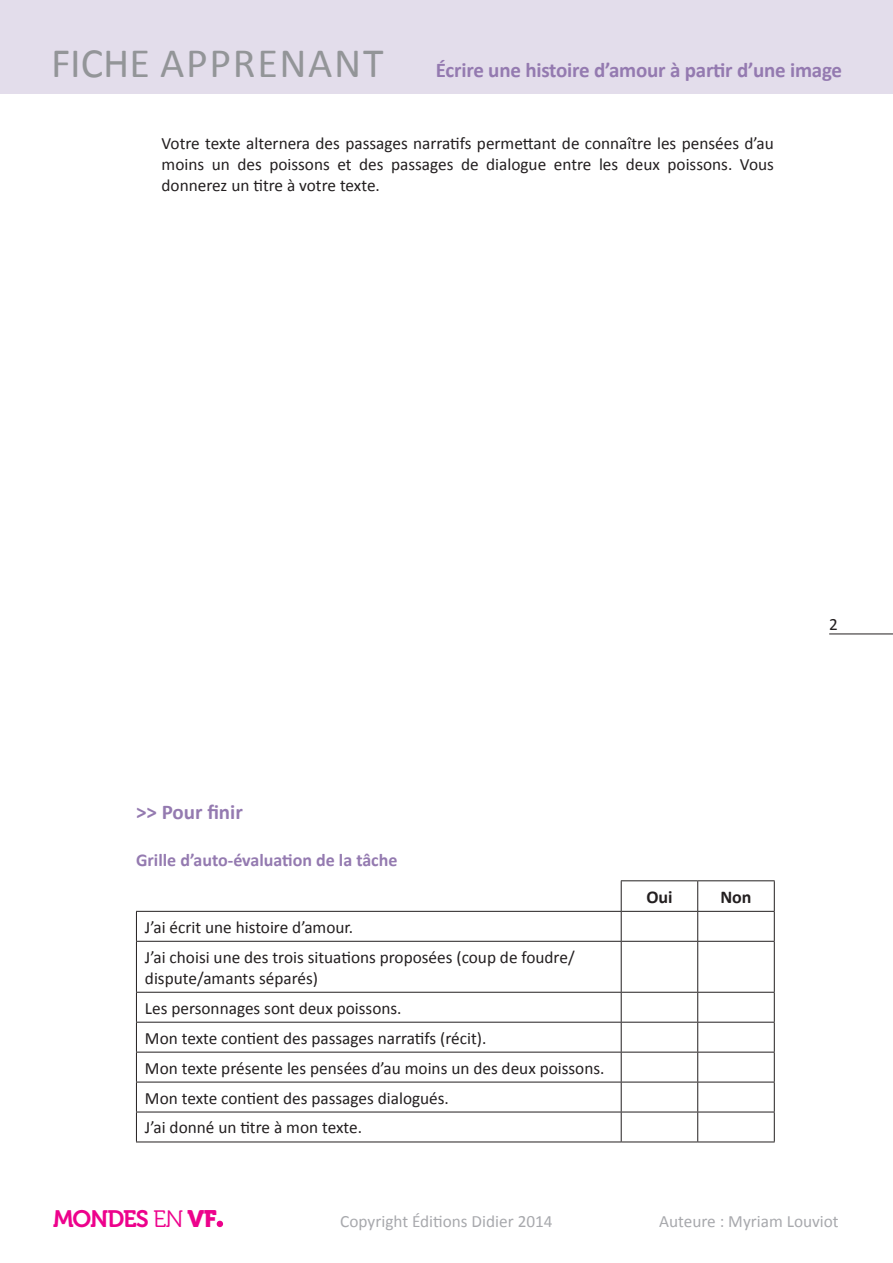
<style>
.page{position:relative;width:893px;height:1263px;background:#fff}
.page>*{position:absolute;margin:0;border:0;box-sizing:border-box;transform-origin:0 0}
.t1{font:23.7px "Museo 700";letter-spacing:-.05em;color:#ed028c}
.TitreChevrons{font:700 21px "Calibri";letter-spacing:-.01em;color:#947ab0}
.SousTitreViolet{font:700 18px "Calibri";color:#947ab0}
.TEXT_C{font:700 18px "Calibri";color:#231f20}
.TEXT_C-2{font:17.25px/21px "Calibri";color:#231f20}
.TC_retrait_6mm{font:17.25px/21px "Calibri";color:#231f20;text-align:justify}
.t2{font:17.25px "Calibri";color:#a8a9ad}
.s1{font-weight:400;font-size:42px;color:#939598}
.s2{font-family:"Museo 300"}
.s3{font-family:"Museo 900"}
</style>
<div class="page">
<div style="left:0;top:0;width:893px;height:94px;background:#e3ddeb"></div>
<svg style="left:217px;top:1221px;width:6px;height:6px"></svg>
<hr style="left:829px;top:633px;width:64px;height:1px;background:#231f20">
<hr style="left:621px;top:880px;width:77px;height:1px;background:#231f20">
<hr style="left:621px;top:881px;width:1px;height:30px;background:#231f20">
<hr style="left:698px;top:880px;width:77px;height:1px;background:#231f20">
<hr style="left:697px;top:881px;width:1px;height:30px;background:#231f20">
<hr style="left:774px;top:881px;width:1px;height:30px;background:#231f20">
<hr style="left:136px;top:911px;width:485px;height:1px;background:#231f20">
<svg style="left:136px;top:912px;width:1px;height:29px"></svg>
<hr style="left:621px;top:911px;width:77px;height:1px;background:#231f20">
<svg style="left:621px;top:912px;width:1px;height:29px"></svg>
<hr style="left:698px;top:911px;width:77px;height:1px;background:#231f20">
<svg style="left:697px;top:912px;width:1px;height:29px"></svg>
<svg style="left:774px;top:912px;width:1px;height:29px"></svg>
<hr style="left:136px;top:941px;width:485px;height:1px;background:#231f20">
<hr style="left:136px;top:942px;width:1px;height:50px;background:#231f20">
<hr style="left:621px;top:941px;width:77px;height:1px;background:#231f20">
<hr style="left:621px;top:942px;width:1px;height:50px;background:#231f20">
<hr style="left:698px;top:941px;width:77px;height:1px;background:#231f20">
<hr style="left:697px;top:942px;width:1px;height:50px;background:#231f20">
<hr style="left:774px;top:942px;width:1px;height:50px;background:#231f20">
<hr style="left:136px;top:992px;width:485px;height:1px;background:#231f20">
<hr style="left:136px;top:992px;width:1px;height:30px;background:#231f20">
<hr style="left:621px;top:992px;width:77px;height:1px;background:#231f20">
<hr style="left:621px;top:992px;width:1px;height:30px;background:#231f20">
<hr style="left:698px;top:992px;width:77px;height:1px;background:#231f20">
<hr style="left:697px;top:992px;width:1px;height:30px;background:#231f20">
<hr style="left:774px;top:992px;width:1px;height:30px;background:#231f20">
<hr style="left:136px;top:1022px;width:485px;height:1px;background:#231f20">
<hr style="left:136px;top:1022px;width:1px;height:30px;background:#231f20">
<hr style="left:621px;top:1022px;width:77px;height:1px;background:#231f20">
<hr style="left:621px;top:1022px;width:1px;height:30px;background:#231f20">
<hr style="left:698px;top:1022px;width:77px;height:1px;background:#231f20">
<hr style="left:697px;top:1022px;width:1px;height:30px;background:#231f20">
<hr style="left:774px;top:1022px;width:1px;height:30px;background:#231f20">
<hr style="left:136px;top:1052px;width:485px;height:1px;background:#231f20">
<hr style="left:136px;top:1052px;width:1px;height:30px;background:#231f20">
<hr style="left:621px;top:1052px;width:77px;height:1px;background:#231f20">
<hr style="left:621px;top:1052px;width:1px;height:30px;background:#231f20">
<hr style="left:698px;top:1052px;width:77px;height:1px;background:#231f20">
<hr style="left:697px;top:1052px;width:1px;height:30px;background:#231f20">
<hr style="left:774px;top:1052px;width:1px;height:30px;background:#231f20">
<hr style="left:136px;top:1082px;width:485px;height:1px;background:#231f20">
<hr style="left:136px;top:1082px;width:1px;height:30px;background:#231f20">
<hr style="left:621px;top:1082px;width:77px;height:1px;background:#231f20">
<hr style="left:621px;top:1082px;width:1px;height:30px;background:#231f20">
<hr style="left:698px;top:1082px;width:77px;height:1px;background:#231f20">
<hr style="left:697px;top:1082px;width:1px;height:30px;background:#231f20">
<hr style="left:774px;top:1082px;width:1px;height:30px;background:#231f20">
<hr style="left:136px;top:1112px;width:485px;height:1px;background:#231f20">
<svg style="left:136px;top:1112px;width:1px;height:29px"></svg>
<hr style="left:621px;top:1112px;width:77px;height:1px;background:#231f20">
<svg style="left:621px;top:1112px;width:1px;height:29px"></svg>
<hr style="left:698px;top:1112px;width:77px;height:1px;background:#231f20">
<svg style="left:697px;top:1112px;width:1px;height:29px"></svg>
<svg style="left:774px;top:1112px;width:1px;height:29px"></svg>
<hr style="left:136px;top:1141px;width:485px;height:1px;background:#231f20">
<hr style="left:621px;top:1141px;width:77px;height:1px;background:#231f20">
<hr style="left:698px;top:1141px;width:77px;height:1px;background:#231f20">
<p class="TitreChevrons" style="left:51px;top:57px;width:793px"><span class="s1">FICHE APPRENANT</span> Écrire une histoire d’amour à partir d’une image</p>
<p class="TC_retrait_6mm" style="left:162px;top:133px;width:614px">Votre texte alternera des passages narratifs permettant de connaître les pensées d’au moins un des poissons et des passages de dialogue entre les deux poissons. Vous donnerez un titre à votre texte.</p>
<p class="TitreChevrons" style="left:136px;top:799px;width:108px">&gt;&gt; Pour finir</p>
<p class="SousTitreViolet" style="left:136px;top:848px;width:263px">Grille d’auto-évaluation de la tâche</p>
<p class="TEXT_C-2" style="left:145px;top:916px;width:210px">J’ai écrit une histoire d’amour.</p>
<p class="TEXT_C-2" style="left:145px;top:946px;width:431px">J’ai choisi une des trois situations proposées (coup de foudre/ dispute/amants séparés)</p>
<p class="TEXT_C-2" style="left:145px;top:997px;width:258px">Les personnages sont deux poissons.</p>
<p class="TEXT_C-2" style="left:145px;top:1027px;width:343px">Mon texte contient des passages narratifs (récit).</p>
<p class="TEXT_C-2" style="left:145px;top:1057px;width:461px">Mon texte présente les pensées d’au moins un des deux poissons.</p>
<p class="TEXT_C-2" style="left:145px;top:1087px;width:306px">Mon texte contient des passages dialogués.</p>
<p class="TEXT_C-2" style="left:145px;top:1117px;width:219px">J’ai donné un titre à mon texte.</p>
<p class="TEXT_C" style="left:646px;top:885px;width:28px">Oui</p>
<p class="TEXT_C" style="left:720px;top:885px;width:33px">Non</p>
<p class="TEXT_C-2" style="left:829px;top:613px;width:10px">2</p>
<h1 class="t1" style="left:53px;top:1205px;width:165px">MONDES <span class="s2">EN</span> <span class="s3">VF</span></h1>
<p class="t2" style="left:340px;top:1210px;width:214px">Copyright Éditions Didier 2014</p>
<p class="t2" style="left:659px;top:1210px;width:181px">Auteure : Myriam Louviot</p>
</div>
